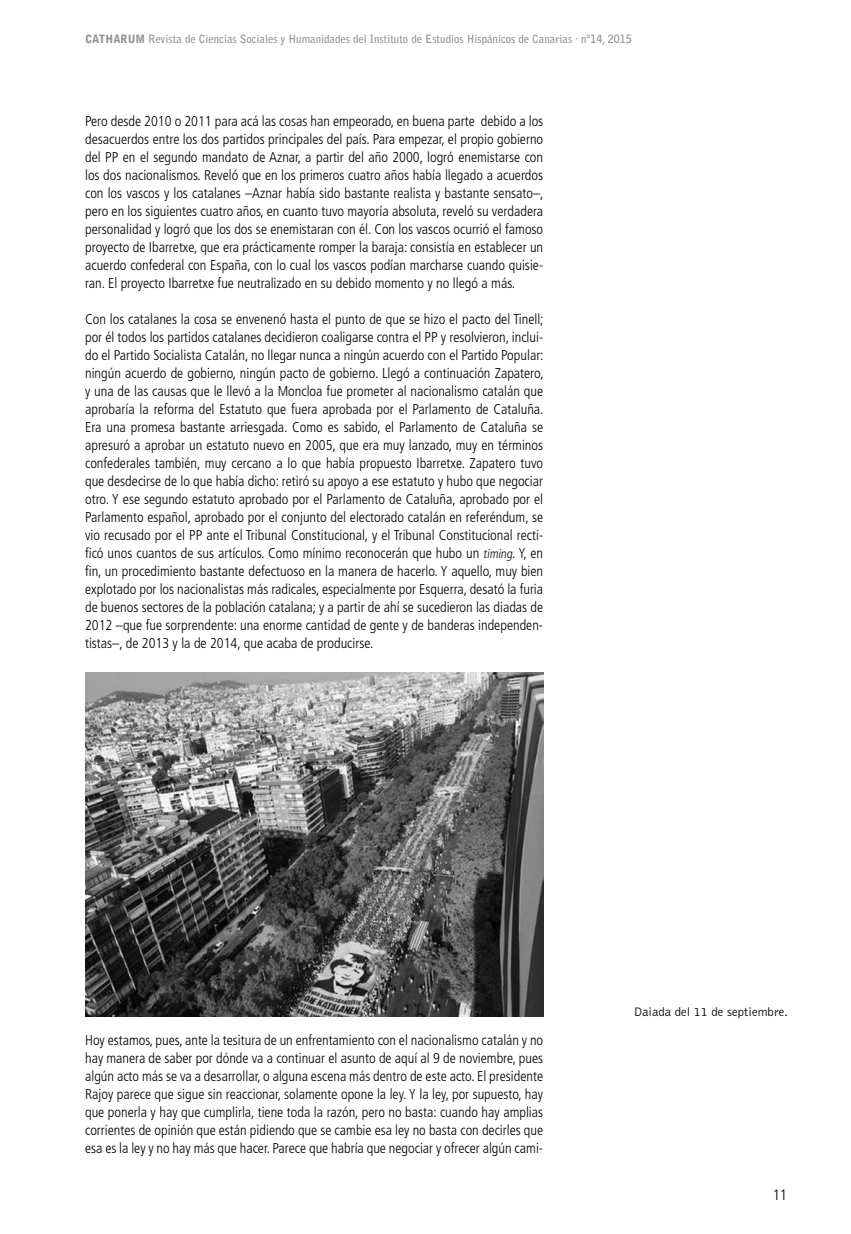
<style>
.page{position:relative;width:851px;height:1234px;background:#fff}
.page>*{position:absolute;margin:0;border:0;box-sizing:border-box;transform-origin:0 0}
.t1{font:300 condensed 15px "Frutiger LT Std";color:#000}
.t2{font:300 condensed 14.25px/18px "Frutiger LT Std";color:#000;text-align:justify}
.t3{font:300 12.75px "Bell Gothic Std";color:#000}
.t4{font:700 11.4px "Bell Gothic Std";color:#929292;scale:.95 1}
.s1{font-weight:900}
.s2{font-size:12.75px}
</style>
<div class="page">
<img style="left:85px;top:672px;width:458px;height:343px">
<p class="t4" style="left:85px;top:32px;width:577px"><span class="s1">CATHARUM</span> Revista de Ciencias Sociales y Humanidades del Instituto de Estudios Hispánicos de Canarias · nº14, 2015</p>
<p class="t2" style="left:85px;top:112px;width:460px">Pero desde 2010 o 2011 para acá las cosas han empeorado, en buena parte debido a los desacuerdos entre los dos partidos principales del país. Para empezar, el propio gobierno del PP en el segundo mandato de Aznar, a partir del año 2000, logró enemistarse con los dos nacionalismos. Reveló que en los primeros cuatro años había llegado a acuerdos con los vascos y los catalanes –Aznar había sido bastante realista y bastante sensato–, pero en los siguientes cuatro años, en cuanto tuvo mayoría absoluta, reveló su verdadera personalidad y logró que los dos se enemistaran con él. Con los vascos ocurrió el famoso proyecto de Ibarretxe, que era prácticamente romper la baraja: consistía en establecer un acuerdo confederal con España, con lo cual los vascos podían marcharse cuando quisie&shy;ran. El proyecto Ibarretxe fue neutralizado en su debido momento y no llegó a más.</p>
<p class="t2" style="left:85px;top:310px;width:460px">Con los catalanes la cosa se envenenó hasta el punto de que se hizo el pacto del Tinell; por él todos los partidos catalanes decidieron coaligarse contra el PP y resolvieron, inclui&shy;do el Partido Socialista Catalán, no llegar nunca a ningún acuerdo con el Partido Popular: ningún acuerdo de gobierno, ningún pacto de gobierno. Llegó a continuación Zapatero, y una de las causas que le llevó a la Moncloa fue prometer al nacionalismo catalán que aprobaría la reforma del Estatuto que fuera aprobada por el Parlamento de Cataluña.<br>Era una promesa bastante arriesgada. Como es sabido, el Parlamento de Cataluña se apresuró a aprobar un estatuto nuevo en 2005, que era muy lanzado, muy en términos confederales también, muy cercano a lo que había propuesto Ibarretxe. Zapatero tuvo que desdecirse de lo que había dicho: retiró su apoyo a ese estatuto y hubo que negociar otro. Y ese segundo estatuto aprobado por el Parlamento de Cataluña, aprobado por el Parlamento español, aprobado por el conjunto del electorado catalán en referéndum, se vio recusado por el PP ante el Tribunal Constitucional, y el Tribunal Constitucional recti&shy;ficó unos cuantos de sus artículos. Como mínimo reconocerán que hubo un <span class="s2">timing</span>. Y, en fin, un procedimiento bastante defectuoso en la manera de hacerlo. Y aquello, muy bien explotado por los nacionalistas más radicales, especialmente por Esquerra, desató la furia de buenos sectores de la población catalana; y a partir de ahí se sucedieron las diadas de 2012 –que fue sorprendente: una enorme cantidad de gente y de banderas independen&shy;tistas–, de 2013 y la de 2014, que acaba de producirse.</p>
<p class="t2" style="left:85px;top:1030px;width:459px">Hoy estamos, pues, ante la tesitura de un enfrentamiento con el nacionalismo catalán y no hay manera de saber por dónde va a continuar el asunto de aquí al 9 de noviembre, pues algún acto más se va a desarrollar, o alguna escena más dentro de este acto. El presidente Rajoy parece que sigue sin reaccionar, solamente opone la ley. Y la ley, por supuesto, hay que ponerla y hay que cumplirla, tiene toda la razón, pero no basta: cuando hay amplias corrientes de opinión que están pidiendo que se cambie esa ley no basta con decirles que esa es la ley y no hay más que hacer. Parece que habría que negociar y ofrecer algún cami-</p>
<p class="t3" style="left:633px;top:1004px;width:156px">Daiada del 11 de septiembre.</p>
<p class="t1" style="left:772px;top:1186px;width:16px">11</p>
</div>
